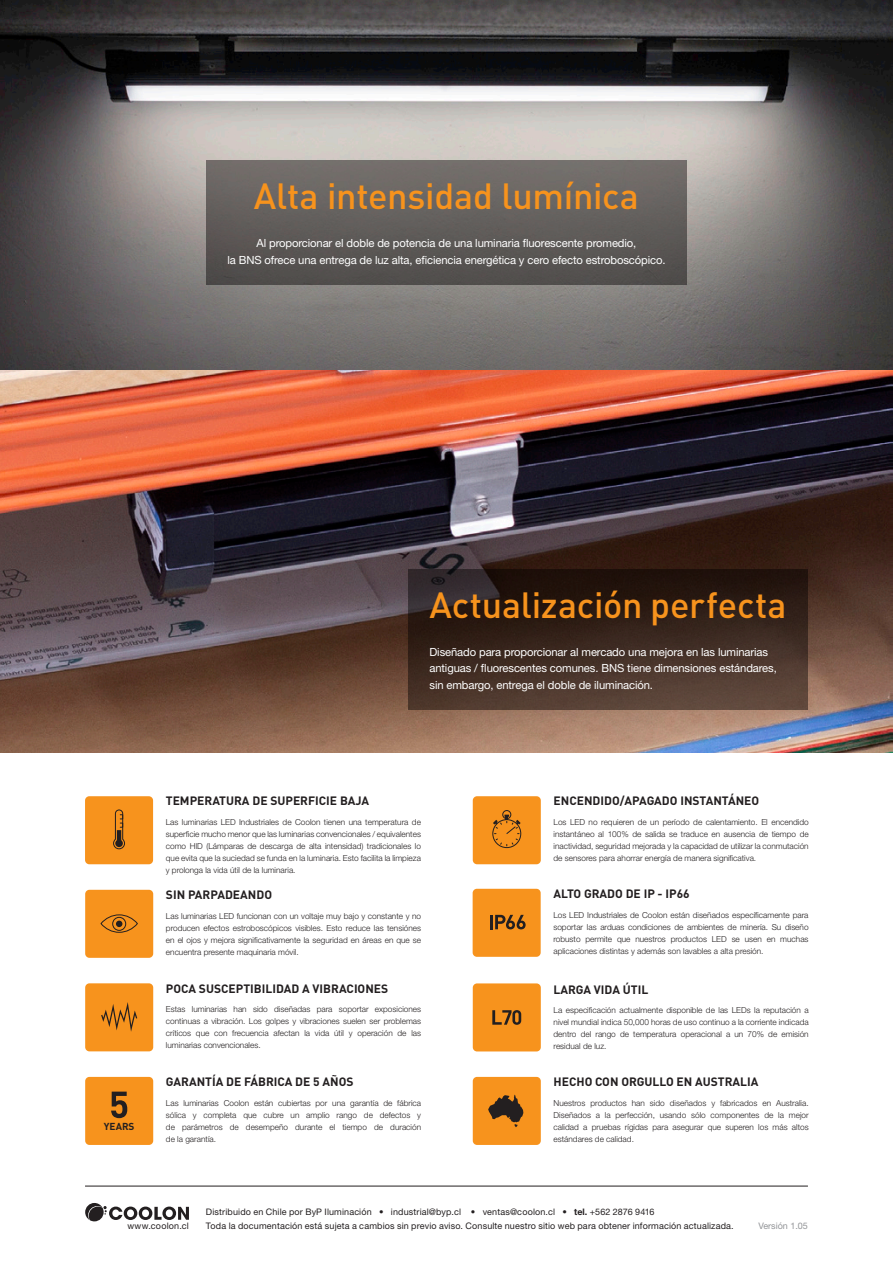
<style>
.page{position:relative;width:893px;height:1263px;background:#fff}
.page>*{position:absolute;margin:0;border:0;box-sizing:border-box;transform-origin:0 0}
.t1{font:500 36px "DIN Pro";letter-spacing:-.005em;color:#f7931d}
.icon_ft_-_subhead{font:700 12px "DIN Pro";color:#231f20}
.key_ft_-_bullets{font:11.25px/16.5px "Helvetica Neue LT Std";letter-spacing:-.01em;color:#fff;text-align:center}
.t2{font:700 10.05px "DIN Pro";color:#231f20}
.t3{font:9px "Helvetica Neue LT Std";letter-spacing:.015em;color:#231f20}
.t4{font:9px "Helvetica Neue LT Std";color:#939598}
.icon_ft_-_body{font:300 8.25px/12px "Helvetica Neue LT Std";color:#231f20;text-align:justify}
.s1{font-weight:700}
</style>
<div class="page">
<hr style="left:85px;top:1186px;width:723px;height:1px;background:#231f20">
<svg style="left:85px;top:1203px;width:104px;height:18px"></svg>
<img style="left:0;top:370px;width:893px;height:383px">
<svg style="left:0;top:0;width:893px;height:370px;background:#6b6867"></svg>
<div style="left:206px;top:161px;width:481px;height:124px;background:linear-gradient(to bottom,#76706d,#4f4c4a)"></div>
<svg style="left:408px;top:569px;width:400px;height:141px;background:#3a2820"></svg>
<div style="left:85px;top:983px;width:68px;height:68px;background:#f7931d;border-radius:4px"></div>
<svg style="left:101px;top:1002px;width:36px;height:30px"></svg>
<div style="left:473px;top:983px;width:68px;height:68px;background:#f7931d;border-radius:4px"></div>
<svg style="left:492px;top:1010px;width:29px;height:15px"></svg>
<div style="left:85px;top:890px;width:68px;height:68px;background:#f7931d;border-radius:4px"></div>
<svg style="left:100px;top:914px;width:38px;height:19px"></svg>
<div style="left:85px;top:796px;width:68px;height:68px;background:#f7931d;border-radius:4px"></div>
<svg style="left:113px;top:809px;width:12px;height:40px"></svg>
<div style="left:85px;top:1077px;width:68px;height:68px;background:#f7931d;border-radius:4px"></div>
<div style="left:473px;top:1077px;width:68px;height:68px;background:#f7931d;border-radius:4px"></div>
<svg style="left:488px;top:1094px;width:35px;height:33px"></svg>
<div style="left:473px;top:796px;width:68px;height:68px;background:#f7931d;border-radius:4px"></div>
<div style="left:492px;top:819px;width:29px;height:29px;border:1px solid #231f20;border-radius:50%"></div>
<svg style="left:493px;top:810px;width:28px;height:37px"></svg>
<div style="left:473px;top:889px;width:68px;height:68px;background:#f7931d;border-radius:4px"></div>
<hr style="left:490px;top:915px;width:3px;height:14px;background:#231f20">
<svg style="left:495px;top:915px;width:31px;height:14px"></svg>
<svg style="left:111px;top:1091px;width:16px;height:27px"></svg>
<p class="t1" style="left:254px;top:172px;width:387px">Alta intensidad lumínica</p>
<p class="key_ft_-_bullets" style="left:227px;top:235px;width:439px">Al proporcionar el doble de potencia de una luminaria fluorescente promedio,<br>la BNS ofrece una entrega de luz alta, eficiencia energética y cero efecto estroboscópico.</p>
<p class="t1" style="left:429px;top:581px;width:359px">Actualización perfecta</p>
<p class="key_ft_-_bullets" style="left:429px;top:643px;width:349px;text-align:left">Diseñado para proporcionar al mercado una mejora en las luminarias antiguas / fluorescentes comunes. BNS tiene dimensiones estándares, sin embargo, entrega el doble de iluminación.</p>
<p class="t2" style="left:104px;top:1119px;width:32px">YEARS</p>
<p class="icon_ft_-_subhead" style="left:166px;top:793px;width:205px">TEMPERATURA DE SUPERFICIE BAJA</p>
<p class="icon_ft_-_body" style="left:166px;top:816px;width:257px">Las luminarias LED Industriales de Coolon tienen una temperatura de superficie mucho menor que las luminarias convencionales / equivalentes como HID (Lámparas de descarga de alta intensidad) tradicionales lo que evita que la suciedad se funda en la luminaria. Esto facilita la limpieza y prolonga la vida útil de la luminaria.</p>
<p class="icon_ft_-_subhead" style="left:166px;top:886px;width:108px">SIN PARPADEANDO</p>
<p class="icon_ft_-_body" style="left:166px;top:909px;width:257px">Las luminarias LED funcionan con un voltaje muy bajo y constante y no producen efectos estroboscópicos visibles. Esto reduce las tensiónes en el ojos y mejora significativamente la seguridad en áreas en que se encuentra presente maquinaria móvil.</p>
<p class="icon_ft_-_subhead" style="left:166px;top:980px;width:224px">POCA SUSCEPTIBILIDAD A VIBRACIONES</p>
<p class="icon_ft_-_body" style="left:166px;top:1003px;width:257px">Estas luminarias han sido diseñadas para soportar exposiciones continuas a vibración. Los golpes y vibraciones suelen ser problemas críticos que con frecuencia afectan la vida útil y operación de las luminarias convencionales.</p>
<p class="icon_ft_-_subhead" style="left:166px;top:1073px;width:189px">GARANTÍA DE FÁBRICA DE 5 AÑOS</p>
<p class="icon_ft_-_body" style="left:166px;top:1096px;width:257px">Las luminarias Coolon están cubiertas por una garantía de fábrica sólica y completa que cubre un amplio rango de defectos y de parámetros de desempeño durante el tiempo de duración de la garantía.</p>
<p class="icon_ft_-_subhead" style="left:554px;top:793px;width:207px">ENCENDIDO/APAGADO INSTANTÁNEO</p>
<p class="icon_ft_-_body" style="left:554px;top:816px;width:257px">Los LED no requieren de un período de calentamiento. El encendido instantáneo al 100% de salida se traduce en ausencia de tiempo de inactividad, seguridad mejorada y la capacidad de utilizar la conmutación de sensores para ahorrar energía de manera significativa.</p>
<p class="icon_ft_-_subhead" style="left:553px;top:885px;width:138px">ALTO GRADO DE IP - IP66</p>
<p class="icon_ft_-_body" style="left:553px;top:908px;width:257px">Los LED Industriales de Coolon están diseñados específicamente para soportar las arduas condiciones de ambientes de minería. Su diseño robusto permite que nuestros productos LED se usen en muchas aplicaciones distintas y además son lavables a alta presión.</p>
<p class="icon_ft_-_subhead" style="left:554px;top:981px;width:96px">LARGA VIDA ÚTIL</p>
<p class="icon_ft_-_body" style="left:554px;top:1004px;width:257px">La especificación actualmente disponible de las LEDs la reputación a nivel mundial indica 50,000 horas de uso continuo a la corriente indicada dentro del rango de temperatura operacional a un 70% de emisión residual de luz.</p>
<p class="icon_ft_-_subhead" style="left:554px;top:1073px;width:206px">HECHO CON ORGULLO EN AUSTRALIA</p>
<p class="icon_ft_-_body" style="left:554px;top:1096px;width:257px">Nuestros productos han sido diseñados y fabricados en Australia.<br>Diseñados a la perfección, usando sólo componentes de la mejor calidad a pruebas rígidas para asegurar que superen los más altos estándares de calidad.</p>
<p class="t3" style="left:206px;top:1207px;width:450px">Distribuido en Chile por ByP Iluminación • industrial@byp.cl • ventas@coolon.cl • <span class="s1">tel.</span> +562 2876 9416</p>
<p class="t3" style="left:127px;top:1221px;width:63px">www.coolon.cl</p>
<p class="t3" style="left:206px;top:1221px;width:529px">Toda la documentación está sujeta a cambios sin previo aviso. Consulte nuestro sitio web para obtener información actualizada.</p>
<p class="t4" style="left:758px;top:1221px;width:51px">Versión 1.05</p>
</div>
